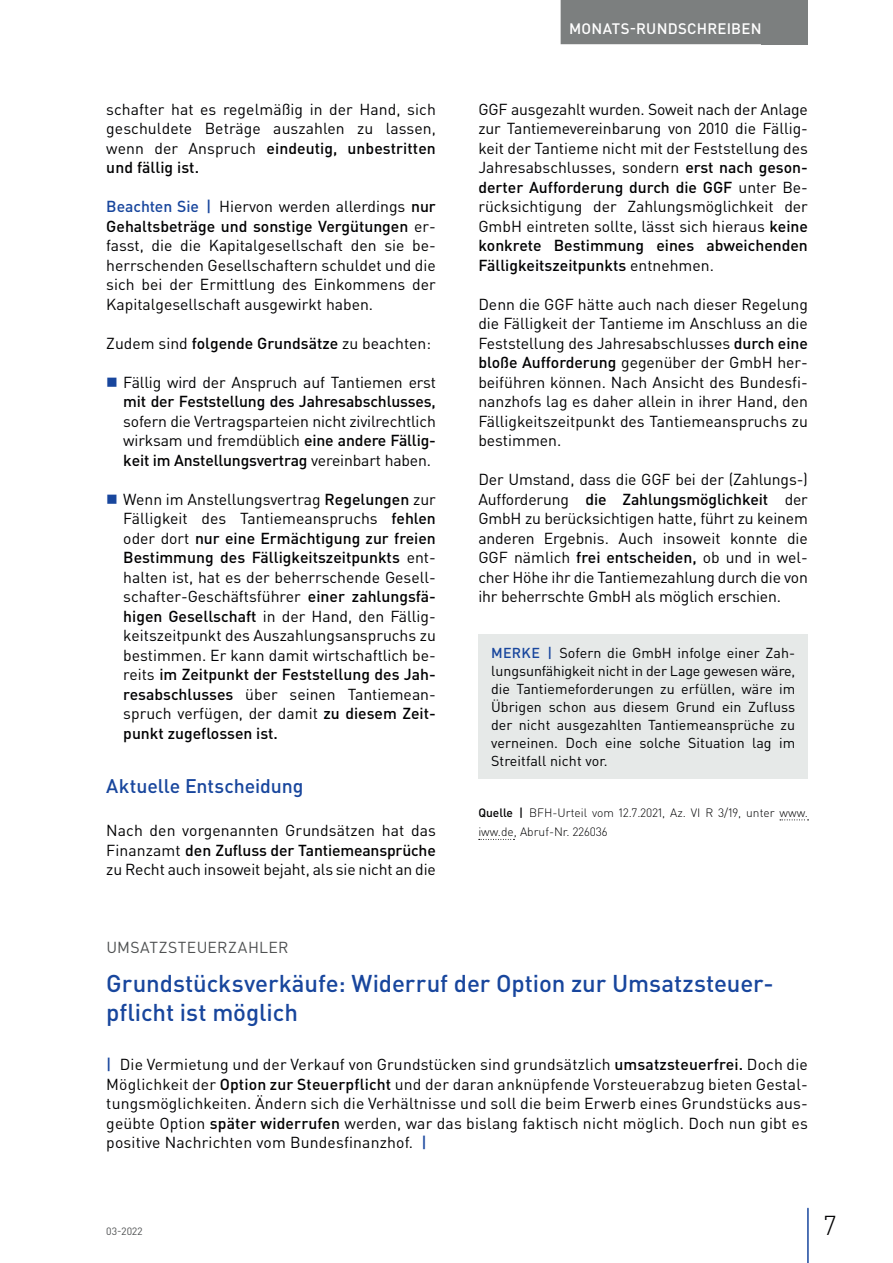
<style>
.page{position:relative;width:893px;height:1263px;background:#fff}
.page>*{position:absolute;margin:0;border:0;box-sizing:border-box;transform-origin:0 0}
.t1{font:300 27px "DIN Pro";color:#000002}
.t2{font:500 24px/28.5px "DIN Pro";letter-spacing:-.005em;color:#18469d}
.t3{font:500 19.5px "DIN Pro";letter-spacing:-.005em;color:#18469d}
.t4{font:15.75px/19.5px "DIN Pro";color:#000002;text-align:justify}
.t5{font:500 15.75px "DIN Pro";letter-spacing:-.01em;color:#000002}
.t6{font:15.75px "DIN Pro";letter-spacing:.025em;color:#4f5152}
.t7{font:500 15px "DIN Pro";letter-spacing:.015em;color:#fff}
.t8{font:14.25px/18px "DIN Pro";letter-spacing:.005em;color:#000002;text-align:justify}
.t9{font:300 12px/19.5px "DIN Pro";color:#000002}
.t10{font:10.5px "DIN Pro";color:#4f5152}
.s1{font-weight:500}
.s2{font-weight:500;color:#18469d}
</style>
<div class="page">
<div style="left:762px;top:0;width:46px;height:44px;background:#7c7f7f"></div>
<hr style="left:807px;top:1208px;width:2px;height:55px;background:#18469d">
<div style="left:561px;top:0;width:209px;height:44px;background:#7c7f7f"></div>
<svg style="left:780px;top:819px;width:28px;height:1px"></svg>
<svg style="left:479px;top:839px;width:35px;height:1px"></svg>
<div style="left:478px;top:634px;width:330px;height:144px;background:#e6e9e8"></div>
<p class="t4" style="left:106px;top:99px;width:331px">schafter hat es regelmäßig in der Hand, sich geschuldete Beträge auszahlen zu lassen, wenn der Anspruch <span class="s1">eindeutig, unbestritten und fällig ist.</span></p>
<p class="t4" style="left:106px;top:196px;width:331px"><span class="s2">Beachten Sie |</span> Hiervon werden allerdings <span class="s1">nur Gehaltsbeträge und sonstige Vergütungen</span> er&shy;fasst, die die Kapitalgesellschaft den sie be&shy;herrschenden Gesellschaftern schuldet und die sich bei der Ermittlung des Einkommens der Kapitalgesellschaft ausgewirkt haben.</p>
<p class="t4" style="left:106px;top:333px;width:326px">Zudem sind <span class="s1">folgende Grundsätze</span> zu beachten:</p>
<p class="t4" style="left:123px;top:372px;width:314px">Fällig wird der Anspruch auf Tantiemen erst</p>
<p class="t5" style="left:123px;top:391px;width:314px">mit der Feststellung des Jahresabschlusses,</p>
<p class="t4" style="left:123px;top:411px;width:314px">sofern die Vertragsparteien nicht zivilrechtlich wirksam und fremdüblich <span class="s1">eine andere Fällig&shy;keit im Anstellungsvertrag</span> vereinbart haben.</p>
<p class="t4" style="left:123px;top:489px;width:314px">Wenn im Anstellungsvertrag <span class="s1">Regelungen</span> zur Fälligkeit des Tantiemeanspruchs <span class="s1">fehlen </span>oder dort <span class="s1">nur eine Ermächtigung zur freien Bestimmung des Fälligkeitszeitpunkts</span> ent&shy;halten ist, hat es der beherrschende Gesell&shy;schafter-Geschäftsführer <span class="s1">einer zahlungsfä&shy;higen Gesellschaft</span> in der Hand, den Fällig&shy;keitszeitpunkt des Auszahlungsanspruchs zu bestimmen. Er kann damit wirtschaftlich be&shy;reits <span class="s1">im Zeitpunkt der Feststellung des Jah&shy;resabschlusses</span> über seinen Tantiemean&shy;spruch verfügen, der damit <span class="s1">zu diesem Zeit&shy;punkt zugeflossen ist.</span></p>
<p class="t3" style="left:106px;top:773px;width:199px">Aktuelle Entscheidung</p>
<p class="t4" style="left:106px;top:820px;width:331px">Nach den vorgenannten Grundsätzen hat das Finanzamt <span class="s1">den Zufluss der Tantiemeansprüche </span>zu Recht auch insoweit bejaht, als sie nicht an die</p>
<p class="t7" style="left:569px;top:18px;width:194px">MONATS-RUNDSCHREIBEN</p>
<p class="t4" style="left:478px;top:99px;width:331px">GGF ausgezahlt wurden. Soweit nach der Anlage zur Tantiemevereinbarung von 2010 die Fällig&shy;keit der Tantieme nicht mit der Feststellung des Jahresabschlusses, sondern <span class="s1">erst nach geson&shy;derter Aufforderung durch die GGF</span> unter Be&shy;rücksichtigung der Zahlungsmöglichkeit der GmbH eintreten sollte, lässt sich hieraus <span class="s1">keine konkrete Bestimmung eines abweichenden Fälligkeitszeitpunkts</span> entnehmen.</p>
<p class="t4" style="left:478px;top:294px;width:331px">Denn die GGF hätte auch nach dieser Regelung die Fälligkeit der Tantieme im Anschluss an die Feststellung des Jahresabschlusses <span class="s1">durch eine bloße Aufforderung</span> gegenüber der GmbH her&shy;beiführen können. Nach Ansicht des Bundesfi&shy;nanzhofs lag es daher allein in ihrer Hand, den Fälligkeitszeitpunkt des Tantiemeanspruchs zu bestimmen.</p>
<p class="t4" style="left:478px;top:469px;width:331px">Der Umstand, dass die GGF bei der (Zahlungs-)<br>Aufforderung <span class="s1">die Zahlungsmöglichkeit</span> der GmbH zu berücksichtigen hatte, führt zu keinem anderen Ergebnis. Auch insoweit konnte die GGF nämlich <span class="s1">frei entscheiden,</span> ob und in wel&shy;cher Höhe ihr die Tantiemezahlung durch die von ihr beherrschte GmbH als möglich erschien.</p>
<p class="t8" style="left:491px;top:643px;width:306px"><span class="s2">MERKE |</span> Sofern die GmbH infolge einer Zah&shy;lungsunfähigkeit nicht in der Lage gewesen wäre, die Tantiemeforderungen zu erfüllen, wäre im Übrigen schon aus diesem Grund ein Zufluss der nicht ausgezahlten Tantiemeansprüche zu verneinen. Doch eine solche Situation lag im Streitfall nicht vor.</p>
<p class="t9" style="left:478px;top:802px;width:331px"><span class="s1">Quelle |</span> BFH-Urteil vom 12.7.2021, Az. VI R 3/19, unter www. iww.de, Abruf-Nr. 226036</p>
<p class="t6" style="left:106px;top:937px;width:184px">UMSATZSTEUERZAHLER</p>
<h2 class="t2" style="left:106px;top:968px;width:669px">Grundstücksverkäufe: Widerruf der Option zur Umsatzsteuer&shy;pflicht ist möglich</h2>
<p class="t4" style="left:106px;top:1054px;width:703px"><span class="s2">|</span> Die Vermietung und der Verkauf von Grundstücken sind grundsätzlich <span class="s1">umsatzsteuerfrei.</span> Doch die Möglichkeit der <span class="s1">Option zur Steuerpflicht</span> und der daran anknüpfende Vorsteuerabzug bieten Gestal&shy;tungsmöglichkeiten. Ändern sich die Verhältnisse und soll die beim Erwerb eines Grundstücks aus&shy;geübte Option <span class="s1">später widerrufen</span> werden, war das bislang faktisch nicht möglich. Doch nun gibt es positive Nachrichten vom Bundesfinanzhof. <span class="s2">|</span></p>
<p class="t10" style="left:106px;top:1224px;width:38px">03-2022</p>
<h1 class="t1" style="left:824px;top:1207px;width:14px">7</h1>
</div>
